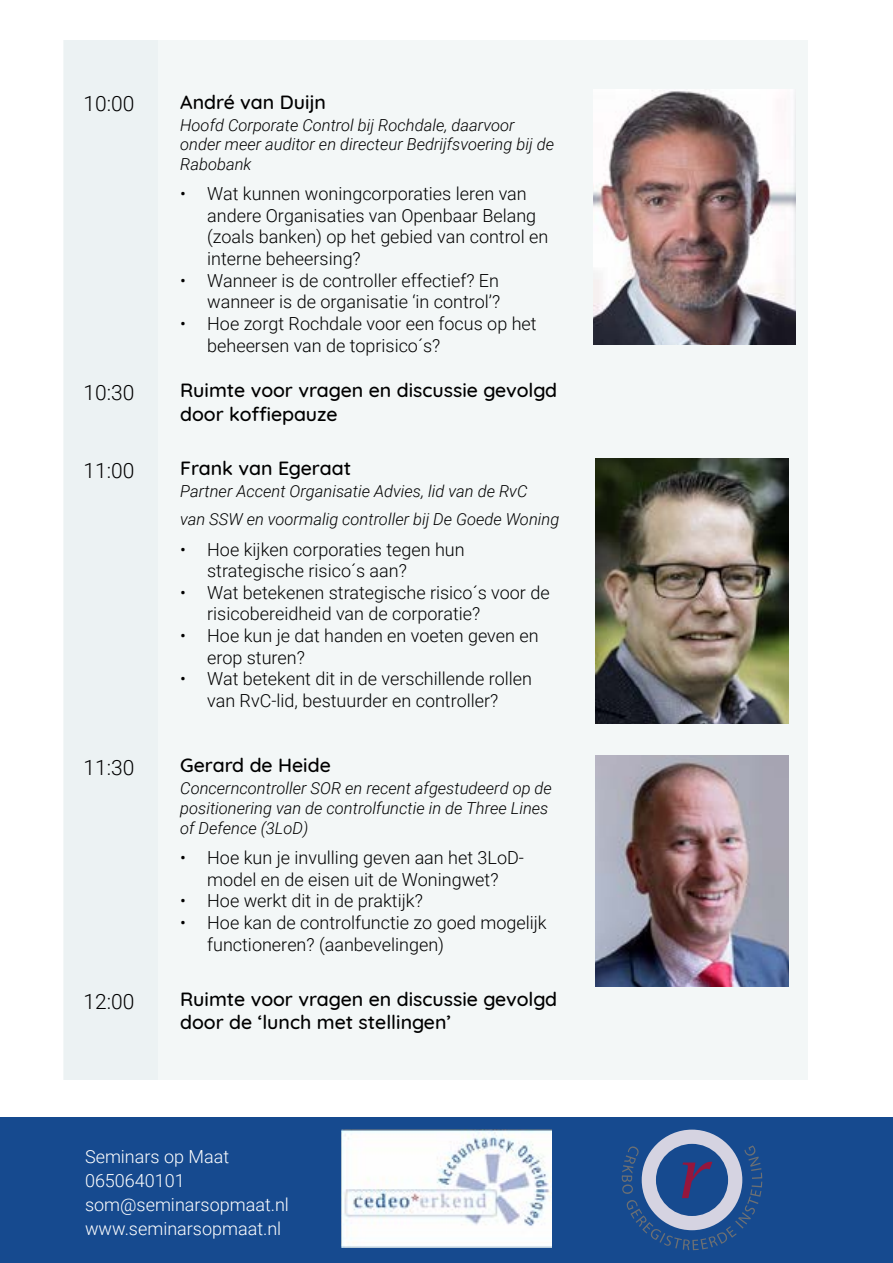
<style>
.page{position:relative;width:893px;height:1263px;background:#fff}
.page>*{position:absolute;margin:0;border:0;box-sizing:border-box;transform-origin:0 0}
.t1{font:300 21px "Roboto";color:#000}
.t2{font:500 19.5px/23.4px "Quicksand";color:#000}
.t3{font:300 18px/21.6px "Roboto";color:#000}
.t4{font:300 18px/24px "Roboto";color:#fff}
.t5{font:italic 300 16.5px/19.8px "Roboto";color:#000}
</style>
<div class="page">
<div style="left:64px;top:40px;width:744px;height:1040px;background:#f3f7f7"></div>
<div style="left:64px;top:40px;width:93px;height:1040px;background:#ecf2f3"></div>
<div style="left:0;top:1117px;width:893px;height:146px;background:#164a8f"></div>
<svg style="left:622px;top:1129px;width:140px;height:121px"></svg>
<img style="left:341px;top:1129px;width:210px;height:119px">
<img style="left:595px;top:459px;width:193px;height:265px">
<img style="left:595px;top:755px;width:193px;height:231px">
<img style="left:594px;top:89px;width:202px;height:255px">
<p class="t1" style="left:83px;top:89px;width:52px">10:00</p>
<p class="t2" style="left:180px;top:88px;width:147px">André van Duijn</p>
<p class="t5" style="left:180px;top:114px;width:375px">Hoofd Corporate Control bij Rochdale, daarvoor onder meer auditor en directeur Bedrijfsvoering bij de<br>Rabobank</p>
<p class="t3" style="left:207px;top:182px;width:343px;text-indent:-27px">• Wat kunnen woningcorporaties leren van andere Organisaties van Openbaar Belang (zoals banken) op het gebied van control en interne beheersing?</p>
<p class="t3" style="left:180px;top:269px;width:322px;text-align:right">• Wanneer is de controller effectief? En wanneer is de organisatie ‘in control’?</p>
<p class="t3" style="left:207px;top:312px;width:331px;text-indent:-27px">• Hoe zorgt Rochdale voor een focus op het beheersen van de toprisico´s?</p>
<p class="t1" style="left:83px;top:378px;width:52px">10:30</p>
<p class="t2" style="left:180px;top:377px;width:378px">Ruimte voor vragen en discussie gevolgd door koffiepauze</p>
<p class="t1" style="left:83px;top:455px;width:52px">11:00</p>
<p class="t2" style="left:180px;top:455px;width:173px">Frank van Egeraat</p>
<p class="t5" style="left:180px;top:476px;width:381px;line-height:28.3px">Partner Accent Organisatie Advies, lid van de RvC<br>van SSW en voormalig controller bij De Goede Woning</p>
<p class="t3" style="left:207px;top:538px;width:259px;text-indent:-27px">• Hoe kijken corporaties tegen hun strategische risico´s aan?</p>
<p class="t3" style="left:207px;top:581px;width:344px;text-indent:-27px">• Wat betekenen strategische risico´s voor de risicobereidheid van de corporatie?</p>
<p class="t3" style="left:207px;top:624px;width:333px;text-indent:-27px">• Hoe kun je dat handen en voeten geven en erop sturen?</p>
<p class="t3" style="left:180px;top:667px;width:353px;text-align:center">• Wat betekent dit in de verschillende rollen van RvC-lid, bestuurder en controller?</p>
<p class="t1" style="left:83px;top:753px;width:52px">11:30</p>
<p class="t2" style="left:180px;top:752px;width:152px">Gerard de Heide</p>
<p class="t5" style="left:180px;top:778px;width:373px">Concerncontroller SOR en recent afgestudeerd op de positionering van de controlfunctie in de Three Lines of Defence (3LoD)</p>
<p class="t3" style="left:180px;top:846px;width:345px;text-align:center">• Hoe kun je invulling geven aan het 3LoD&shy;model en de eisen uit de Woningwet?</p>
<p class="t3" style="left:180px;top:889px;width:244px">• Hoe werkt dit in de praktijk?</p>
<p class="t3" style="left:207px;top:911px;width:341px;text-indent:-27px">• Hoe kan de controlfunctie zo goed mogelijk functioneren? (aanbevelingen)</p>
<p class="t1" style="left:83px;top:986px;width:52px">12:00</p>
<p class="t2" style="left:180px;top:986px;width:378px">Ruimte voor vragen en discussie gevolgd door de ‘lunch met stellingen’</p>
<p class="t4" style="left:85px;top:1144px;width:205px">Seminars op Maat<br>0650640101 som@seminarsopmaat.nl www.seminarsopmaat.nl</p>
</div>
